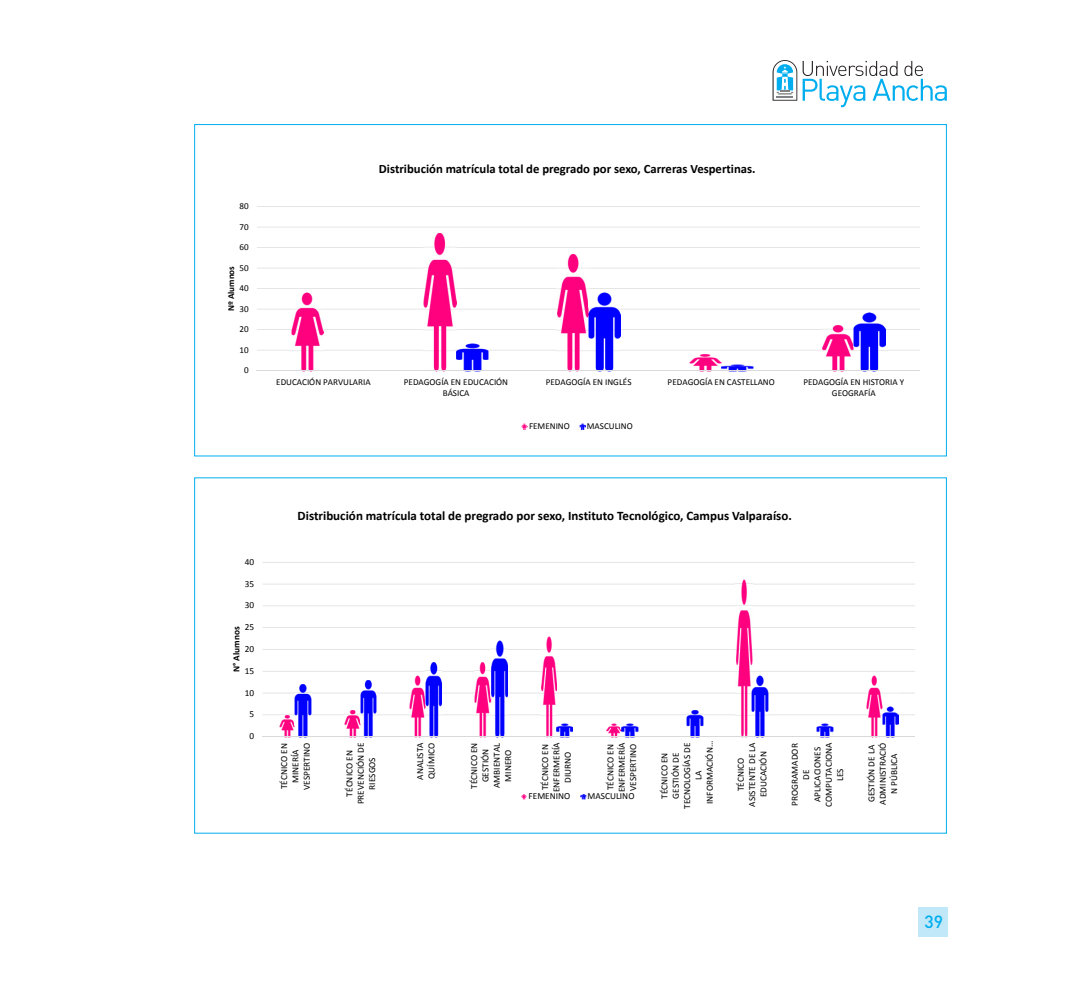
<style>
.page{position:relative;width:1071px;height:993px;background:#fff}
.page>*{position:absolute;margin:0;border:0;box-sizing:border-box;transform-origin:0 0}
.t1{font:500 17.5px "DIN Pro";color:#00aeef}
.t2{font:700 12.95px "Calibri";color:#000}
.t3{font:700 12.78px "Calibri";color:#000}
.t4{font:9.28px/11.4px "Calibri";color:#000;text-align:center}
.t5{font:700 9.28px "Calibri";color:#000}
.t6{font:9.1px/11px "Calibri";color:#000;text-align:center}
.t7{font:700 9.1px "Calibri";color:#000}
</style>
<div class="page">
<div style="left:919px;top:907px;width:29px;height:29px;background:#c1e8f8"></div>
<svg style="left:773px;top:60px;width:24px;height:41px"></svg>
<svg style="left:803px;top:61px;width:144px;height:46px"></svg>
<svg style="left:256px;top:206px;width:664px;height:224px"></svg>
<svg style="left:262px;top:562px;width:653px;height:238px"></svg>
<p class="t6" style="left:240px;top:201px;width:11px">80</p>
<p class="t6" style="left:240px;top:221px;width:11px">70</p>
<p class="t6" style="left:240px;top:241px;width:11px">60</p>
<p class="t6" style="left:240px;top:262px;width:11px">50</p>
<p class="t7" style="left:225px;top:311px;width:47px;rotate:-90deg">Nº Alumnos</p>
<p class="t6" style="left:240px;top:282px;width:11px">40</p>
<p class="t6" style="left:240px;top:303px;width:11px">30</p>
<p class="t6" style="left:240px;top:323px;width:11px">20</p>
<p class="t6" style="left:240px;top:344px;width:11px">10</p>
<p class="t6" style="left:244px;top:364px;width:6px">0</p>
<p class="t3" style="left:379px;top:161px;width:378px">Distribución matrícula total de pregrado por sexo, Carreras Vespertinas.</p>
<p class="t6" style="left:276px;top:376px;width:96px">EDUCACIÓN PARVULARIA</p>
<p class="t6" style="left:404px;top:376px;width:106px">PEDAGOGÍA EN EDUCACIÓN<br>BÁSICA</p>
<p class="t6" style="left:546px;top:376px;width:87px">PEDAGOGÍA EN INGLÉS</p>
<p class="t6" style="left:668px;top:376px;width:109px">PEDAGOGÍA EN CASTELLANO</p>
<p class="t6" style="left:803px;top:376px;width:102px">PEDAGOGÍA EN HISTORIA Y<br>GEOGRAFÍA</p>
<p class="t6" style="left:529px;top:420px;width:42px">FEMENINO</p>
<p class="t6" style="left:587px;top:420px;width:47px">MASCULINO</p>
<p class="t4" style="left:245px;top:556px;width:11px">40</p>
<p class="t4" style="left:245px;top:578px;width:11px">35</p>
<p class="t4" style="left:245px;top:599px;width:11px">30</p>
<p class="t4" style="left:245px;top:621px;width:11px">25</p>
<p class="t5" style="left:230px;top:672px;width:47px;rotate:-90deg">N° Alumnos</p>
<p class="t4" style="left:245px;top:643px;width:11px">20</p>
<p class="t4" style="left:245px;top:665px;width:11px">15</p>
<p class="t4" style="left:245px;top:686px;width:11px">10</p>
<p class="t4" style="left:249px;top:708px;width:6px">5</p>
<p class="t4" style="left:249px;top:730px;width:6px">0</p>
<p class="t2" style="left:298px;top:507px;width:496px">Distribución matrícula total de pregrado por sexo, Instituto Tecnológico, Campus Valparaíso.</p>
<p class="t4" style="left:278px;top:789px;width:49px;rotate:-90deg">TÉCNICO EN<br>MINERÍA<br>VESPERTINO</p>
<p class="t4" style="left:344px;top:804px;width:63px;rotate:-90deg">TÉCNICO EN<br>PREVENCIÓN DE<br>RIESGOS</p>
<p class="t4" style="left:415px;top:779px;width:39px;text-align:left;rotate:-90deg">ANALISTA<br>QUÍMICO</p>
<p class="t4" style="left:469px;top:788px;width:48px;rotate:-90deg">TÉCNICO EN<br>GESTIÓN<br>AMBIENTAL<br>MINERO</p>
<p class="t4" style="left:539px;top:791px;width:51px;rotate:-90deg">TÉCNICO EN<br>ENFERMERÍA<br>DIURNO</p>
<p class="t4" style="left:605px;top:791px;width:51px;text-align:left;rotate:-90deg">TÉCNICO EN<br>ENFERMERÍA<br>VESPERTINO</p>
<p class="t4" style="left:659px;top:808px;width:69px;rotate:-90deg">TÉCNICO EN<br>GESTIÓN DE<br>TECNOLOGÍAS DE<br>LA<br>INFORMACIÓN…</p>
<p class="t4" style="left:735px;top:806px;width:66px;rotate:-90deg">TÉCNICO<br>ASISTENTE DE LA<br>EDUCACIÓN</p>
<p class="t4" style="left:789px;top:806px;width:66px;rotate:-90deg">PROGRAMADOR<br>DE<br>APLICACIONES<br>COMPUTACIONA<br>LES</p>
<p class="t4" style="left:866px;top:804px;width:64px;rotate:-90deg">GESTIÓN DE LA<br>ADMINISTRACIÓ<br>N PÚBLICA</p>
<p class="t4" style="left:529px;top:790px;width:43px">FEMENINO</p>
<p class="t4" style="left:588px;top:790px;width:48px">MASCULINO</p>
<h1 class="t1" style="left:924px;top:909px;width:20px">39</h1>
</div>
